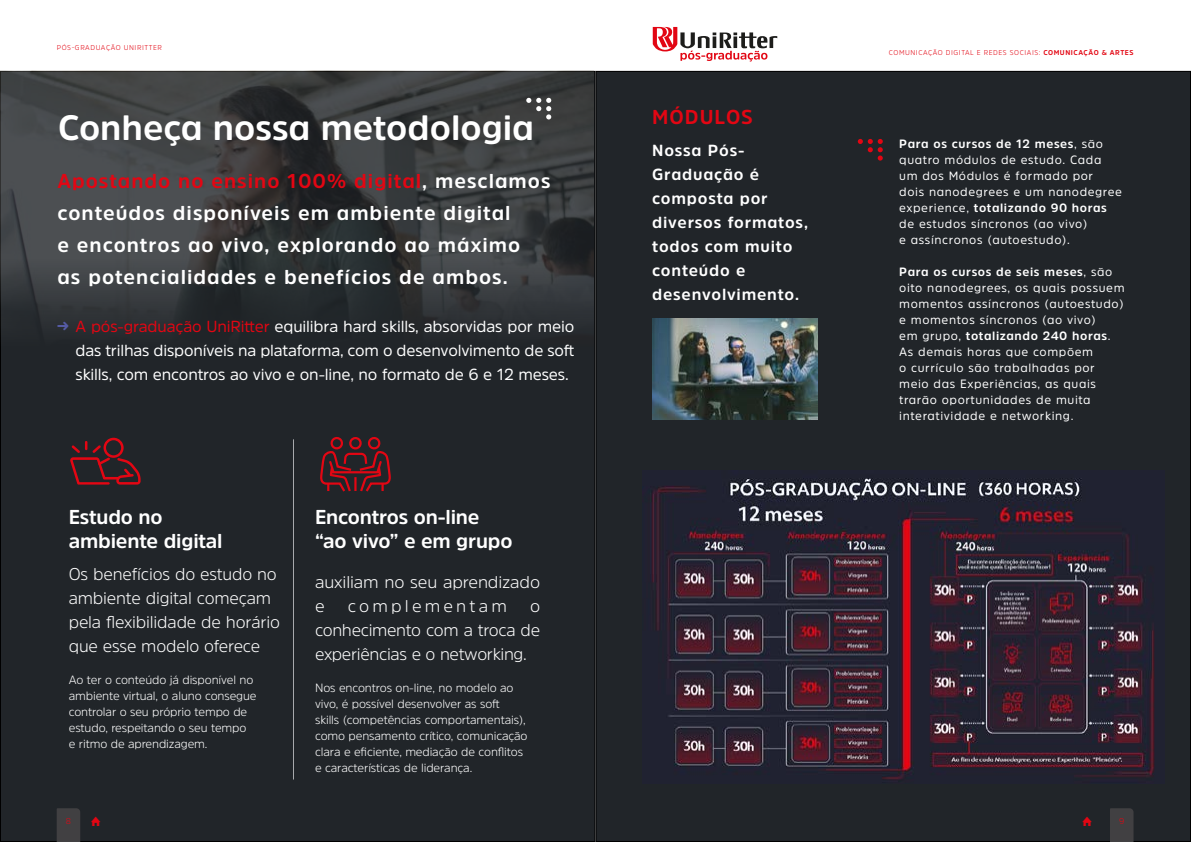
<style>
.page{position:relative;width:1191px;height:842px;background:#fff}
.page>*{position:absolute;margin:0;border:0;box-sizing:border-box;transform-origin:0 0}
.t1{font:700 35px "Amsi Pro";color:#fff}
.t2{font:700 20px/32px "Amsi Pro";letter-spacing:.05em;color:#fff}
.t3{font:700 20px/24px "Amsi Pro";letter-spacing:-.01em;color:#fff}
.t4{font:700 20px "Amsi Pro";letter-spacing:.05em;color:#e30613}
.t5{font:300 17px/24px "Amsi Pro";letter-spacing:-.01em;color:#fff}
.t6{font:300 17px "Amsi Pro";letter-spacing:.18em;color:#fff}
.t7{font:16px/24px "Amsi Pro";letter-spacing:-.01em;color:#fff;text-align:justify}
.t8{font:700 16px/24px "Amsi Pro";letter-spacing:.05em;color:#fff}
.t9{font:12px/16px "Amsi Pro";letter-spacing:.05em;color:#fff}
.t10{font:300 12px/16px "Amsi Pro";letter-spacing:-.01em;color:#fff}
.t11{font:300 8.5px "Amsi Pro";color:#e30613}
.t12{font:300 7px "Amsi Pro";letter-spacing:.08em;color:#e30613}
.s1{color:#e30613}
.s2{font-weight:700}
</style>
<div class="page">
<div style="left:0;top:71px;width:595px;height:770px;background:#212529"></div>
<img style="left:0;top:71px;width:594px;height:327px">
<div style="left:596px;top:71px;width:594px;height:770px;background:#212529"></div>
<svg style="left:57px;top:808px;width:23px;height:34px"></svg>
<svg style="left:1110px;top:808px;width:23px;height:34px"></svg>
<svg style="left:653px;top:27px;width:124px;height:35px"></svg>
<svg style="left:526px;top:98px;width:25px;height:21px"></svg>
<svg style="left:70px;top:438px;width:71px;height:47px"></svg>
<svg style="left:320px;top:437px;width:71px;height:55px"></svg>
<hr style="left:293px;top:439px;width:1px;height:340px;background:#a7a9ac">
<img style="left:642px;top:471px;width:513px;height:311px">
<svg style="left:857px;top:139px;width:25px;height:22px"></svg>
<img style="left:652px;top:319px;width:166px;height:101px">
<svg style="left:57px;top:322px;width:11px;height:8px"></svg>
<p class="t12" style="left:57px;top:42px;width:107px">PÓS-GRADUAÇÃO UNIRITTER</p>
<h1 class="t1" style="left:58px;top:104px;width:478px">Conheça nossa metodologia</h1>
<h2 class="t4" style="left:652px;top:103px;width:102px">MÓDULOS</h2>
<h3 class="t8" style="left:652px;top:138px;width:157px">Nossa Pós-<br>Graduação é composta por diversos formatos, todos com muito conteúdo e desenvolvimento.</h3>
<h2 class="t2" style="left:57px;top:165px;width:494px"><span class="s1">Apostando no ensino 100% digital</span>, mesclamos conteúdos disponíveis em ambiente digital<br>e encontros ao vivo, explorando ao máximo<br>as potencialidades e benefícios de ambos.</h2>
<h3 class="t7" style="left:75px;top:314px;width:500px"><span class="s1">A pós-graduação UniRitter</span> equilibra hard skills, absorvidas por meio das trilhas disponíveis na plataforma, com o desenvolvimento de soft skills, com encontros ao vivo e on-line, no formato de 6 e 12 meses.</h3>
<h2 class="t3" style="left:69px;top:505px;width:155px">Estudo no ambiente digital</h2>
<h3 class="t5" style="left:69px;top:562px;width:213px">Os benefícios do estudo no ambiente digital começam pela flexibilidade de horário que esse modelo oferece</h3>
<p class="t10" style="left:69px;top:671px;width:189px">Ao ter o conteúdo já disponível no ambiente virtual, o aluno consegue controlar o seu próprio tempo de estudo, respeitando o seu tempo<br>e ritmo de aprendizagem.</p>
<h2 class="t3" style="left:315px;top:505px;width:199px">Encontros on-line “ao vivo” e em grupo</h2>
<h3 class="t5" style="left:315px;top:570px;width:227px">auxiliam no seu aprendizado e</h3>
<h3 class="t6" style="left:348px;top:594px;width:160px">complementam</h3>
<h3 class="t5" style="left:315px;top:594px;width:227px;text-align:justify;text-indent:215px">o conhecimento com a troca de experiências e o networking.</h3>
<p class="t10" style="left:315px;top:679px;width:214px">Nos encontros on-line, no modelo ao vivo, é possível desenvolver as soft<br>skills (competências comportamentais), como pensamento crítico, comunicação clara e eficiente, mediação de conflitos e características de liderança.</p>
<p class="t12" style="left:889px;top:48px;width:246px">COMUNICAÇÃO DIGITAL E REDES SOCIAIS: <span class="s2">COMUNICAÇÃO &amp; ARTES</span></p>
<p class="t9" style="left:899px;top:135px;width:224px"><span class="s2">Para os cursos de 12 meses</span>, são quatro módulos de estudo. Cada um dos Módulos é formado por<br>dois nanodegrees e um nanodegree experience, <span class="s2">totalizando 90 horas </span>de estudos síncronos (ao vivo)<br>e assíncronos (autoestudo).</p>
<p class="t9" style="left:899px;top:264px;width:227px"><span class="s2">Para os cursos de seis meses</span>, são oito nanodegrees, os quais possuem momentos assíncronos (autoestudo) e momentos síncronos (ao vivo)<br>em grupo, <span class="s2">totalizando 240 horas</span>.<br>As demais horas que compõem<br>o currículo são trabalhadas por meio das Experiências, as quais trarão oportunidades de muita interatividade e networking.</p>
<p class="t11" style="left:66px;top:815px;width:7px">8</p>
<p class="t11" style="left:1119px;top:815px;width:7px">9</p>
</div>
